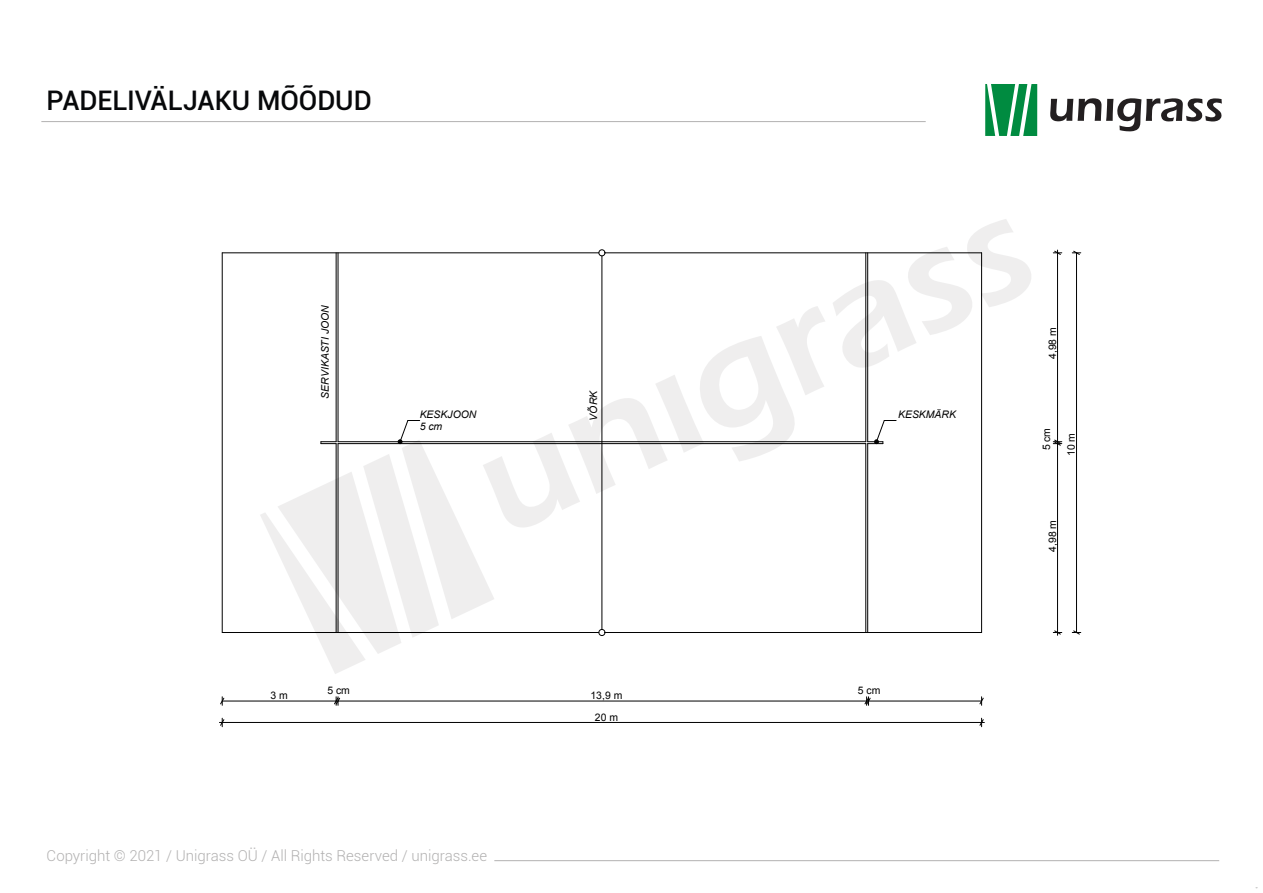
<style>
.page{position:relative;width:1263px;height:893px;background:#fff}
.page>*{position:absolute;margin:0;border:0;box-sizing:border-box;transform-origin:0 0}
.t1{font:500 27px "Roboto";letter-spacing:-.005em;color:#07080a}
.t2{font:300 15px "Roboto";color:#b2b1b1}
.t3{font:italic 10.35px "Arial";color:#010101}
.t4{font:10.35px "Arial";color:#010101}
</style>
<div class="page">
<hr style="left:41px;top:121px;width:885px;height:1px;background:#b2b1b1">
<hr style="left:605px;top:632px;width:376px;height:1px;background:#010101">
<hr style="left:222px;top:253px;width:1px;height:379px;background:#010101">
<hr style="left:222px;top:253px;width:377px;height:1px;background:#010101">
<hr style="left:981px;top:253px;width:1px;height:379px;background:#010101">
<hr style="left:336px;top:253px;width:1px;height:189px;background:#010101">
<hr style="left:867px;top:253px;width:1px;height:189px;background:#010101">
<hr style="left:865px;top:253px;width:1px;height:189px;background:#010101">
<hr style="left:338px;top:253px;width:1px;height:189px;background:#010101">
<hr style="left:338px;top:443px;width:528px;height:1px;background:#010101">
<hr style="left:338px;top:441px;width:528px;height:1px;background:#010101">
<hr style="left:865px;top:444px;width:1px;height:188px;background:#010101">
<hr style="left:867px;top:444px;width:1px;height:188px;background:#010101">
<hr style="left:602px;top:256px;width:1px;height:373px;background:#010101">
<hr style="left:222px;top:632px;width:377px;height:1px;background:#010101">
<hr style="left:605px;top:253px;width:376px;height:1px;background:#010101">
<svg style="left:599px;top:250px;width:6px;height:6px"></svg>
<div style="left:599px;top:629px;width:6px;height:7px;border:1px solid #010101;border-radius:50%"></div>
<hr style="left:1057px;top:444px;width:1px;height:188px;background:#010101">
<svg style="left:1053px;top:630px;width:9px;height:5px"></svg>
<hr style="left:1057px;top:253px;width:1px;height:189px;background:#010101">
<svg style="left:1053px;top:440px;width:9px;height:6px"></svg>
<svg style="left:1053px;top:250px;width:9px;height:5px"></svg>
<hr style="left:1076px;top:253px;width:1px;height:379px;background:#010101">
<svg style="left:1072px;top:630px;width:9px;height:5px"></svg>
<svg style="left:1072px;top:251px;width:9px;height:4px"></svg>
<hr style="left:338px;top:701px;width:643px;height:1px;background:#010101">
<svg style="left:979px;top:697px;width:5px;height:8px"></svg>
<hr style="left:222px;top:701px;width:114px;height:1px;background:#010101">
<svg style="left:334px;top:697px;width:6px;height:8px"></svg>
<svg style="left:220px;top:697px;width:4px;height:8px"></svg>
<hr style="left:222px;top:722px;width:759px;height:1px;background:#010101">
<svg style="left:979px;top:718px;width:5px;height:9px"></svg>
<svg style="left:219px;top:718px;width:5px;height:9px"></svg>
<svg style="left:864px;top:697px;width:6px;height:8px"></svg>
<svg style="left:398px;top:420px;width:22px;height:20px"></svg>
<svg style="left:868px;top:420px;width:28px;height:24px"></svg>
<svg style="left:985px;top:84px;width:52px;height:52px"></svg>
<svg style="left:1050px;top:98px;width:172px;height:34px"></svg>
<svg style="left:260px;top:440px;width:234px;height:234px"></svg>
<svg style="left:483px;top:306px;width:342px;height:222px"></svg>
<svg style="left:832px;top:219px;width:199px;height:150px"></svg>
<hr style="left:494px;top:860px;width:725px;height:1px;background:#b2b1b1">
<h1 class="t1" style="left:47px;top:82px;width:327px">PADELIVÄLJAKU MÕÕDUD</h1>
<p class="t3" style="left:319px;top:399px;width:95px;rotate:-90deg">SERVIKASTI JOON</p>
<p class="t3" style="left:587px;top:420px;width:32px;rotate:-90deg">VÕRK</p>
<p class="t3" style="left:420px;top:408px;width:58px">KESKJOON</p>
<p class="t3" style="left:898px;top:408px;width:59px">KESKMÄRK</p>
<p class="t3" style="left:420px;top:419px;width:24px">5 cm</p>
<p class="t4" style="left:270px;top:689px;width:19px">3 m</p>
<p class="t4" style="left:327px;top:683px;width:24px">5 cm</p>
<p class="t4" style="left:590px;top:689px;width:33px">13,9 m</p>
<p class="t4" style="left:595px;top:710px;width:25px">20 m</p>
<p class="t4" style="left:858px;top:683px;width:24px">5 cm</p>
<p class="t2" style="left:47px;top:845px;width:442px">Copyright © 2021 / Unigrass OÜ / All Rights Reserved / unigrass.ee</p>
<p class="t4" style="left:1045px;top:359px;width:33px;rotate:-90deg">4,98 m</p>
<p class="t4" style="left:1039px;top:450px;width:24px;rotate:-90deg">5 cm</p>
<p class="t4" style="left:1064px;top:456px;width:25px;rotate:-90deg">10 m</p>
<p class="t4" style="left:1045px;top:552px;width:33px;rotate:-90deg">4,98 m</p>
</div>
